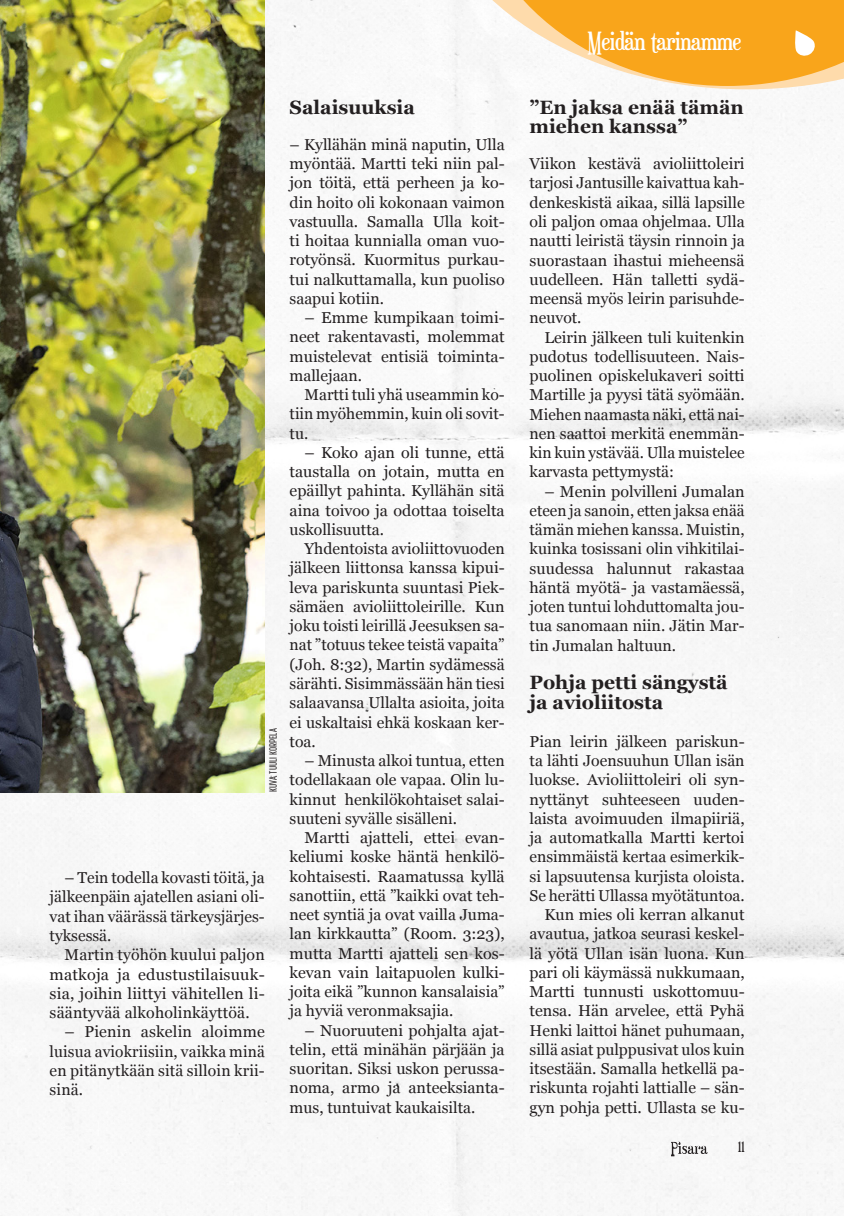
<style>
.page{position:relative;width:844px;height:1216px;background:#fff}
.page>*{position:absolute;margin:0;border:0;box-sizing:border-box;transform-origin:0 0}
.t1{font:24.5px "Euphorigenic";letter-spacing:-.02em;color:#fff}
.Väliotsikko_Georgia{font:700 19.25px/19.2px "Georgia";color:#231f20}
.leipis{font:15.75px/19.2px "Georgia";color:#231f20;text-align:justify}
.Lepis_ei_sis_2{font:15.75px/19.2px "Georgia";color:#231f20;text-align:justify}
.t2{font:14px "Euphorigenic";color:#231f20}
.Kuvacredit{font:500 10.5px "Korolev Compressed";color:#231f20}
</style>
<div class="page">
<img style="left:0;top:0;width:843px;height:1215px">
<img style="left:0;top:0;width:265px;height:792px">
<svg style="left:670px;top:1141px;width:37px;height:15px"></svg>
<svg style="left:425px;top:0;width:418px;height:89px"></svg>
<p class="Kuvacredit" style="left:267px;top:792px;width:65px;rotate:-90deg">KUVA: TUULI KORPELA</p>
<p class="leipis" style="left:50px;top:867px;width:216px;text-indent:15px">– Tein todella kovasti töitä, ja jälkeenpäin ajatellen asiani oli&shy;vat ihan väärässä tärkeysjärjes&shy;tyksessä.</p>
<p class="leipis" style="left:50px;top:944px;width:216px;text-indent:15px">Martin työhön kuului paljon matkoja ja edustustilaisuuk&shy;sia, joihin liittyi vähitellen li&shy;sääntyvää alkoholinkäyttöä.</p>
<p class="leipis" style="left:50px;top:1021px;width:217px;text-indent:15px">– Pienin askelin aloimme luisua aviokriisiin, vaikka minä en pitänytkään sitä silloin krii&shy;sinä.</p>
<p class="Väliotsikko_Georgia" style="left:289px;top:96px;width:127px">Salaisuuksia</p>
<p class="Lepis_ei_sis_2" style="left:289px;top:134px;width:216px">– Kyllähän minä naputin, Ulla myöntää. Martti teki niin pal&shy;jon töitä, että perheen ja ko&shy;din hoito oli kokonaan vaimon vastuulla. Samalla Ulla koit&shy;ti hoitaa kunnialla oman vuo&shy;rotyönsä. Kuormitus purkau&shy;tui nalkuttamalla, kun puoliso saapui kotiin.</p>
<p class="leipis" style="left:289px;top:307px;width:216px;text-indent:15px">– Emme kumpikaan toimi&shy;neet rakentavasti, molemmat muistelevat entisiä toiminta&shy;mallejaan.</p>
<p class="leipis" style="left:289px;top:384px;width:216px;text-indent:15px">Martti tuli yhä useammin ko&shy;tiin myöhemmin, kuin oli sovit&shy;tu.</p>
<p class="leipis" style="left:289px;top:442px;width:216px;text-indent:15px">– Koko ajan oli tunne, että taustalla on jotain, mutta en epäillyt pahinta. Kyllähän sitä aina toivoo ja odottaa toiselta uskollisuutta.</p>
<p class="leipis" style="left:289px;top:538px;width:216px;text-indent:15px">Yhdentoista avioliittovuoden jälkeen liittonsa kanssa kipui&shy;leva pariskunta suuntasi Piek&shy;sämäen avioliittoleirille. Kun joku toisti leirillä Jeesuksen sa&shy;nat ”totuus tekee teistä vapaita” (Joh. 8:32), Martin sydämessä särähti. Sisimmässään hän tiesi salaavansa Ullalta asioita, joita ei uskaltaisi ehkä koskaan ker&shy;toa.</p>
<p class="leipis" style="left:289px;top:750px;width:216px;text-indent:15px">– Minusta alkoi tuntua, etten todellakaan ole vapaa. Olin lu&shy;kinnut henkilökohtaiset salai&shy;suuteni syvälle sisälleni.</p>
<p class="leipis" style="left:289px;top:827px;width:217px;text-indent:15px">Martti ajatteli, ettei evan&shy;keliumi koske häntä henkilö&shy;kohtaisesti. Raamatussa kyllä sanottiin, että ”kaikki ovat teh&shy;neet syntiä ja ovat vailla Juma&shy;lan kirkkautta” (Room. 3:23), mutta Martti ajatteli sen kos&shy;kevan vain laitapuolen kulki&shy;joita eikä ”kunnon kansalaisia” ja hyviä veronmaksajia.</p>
<p class="leipis" style="left:289px;top:1019px;width:216px;text-indent:15px">– Nuoruuteni pohjalta ajat&shy;telin, että minähän pärjään ja suoritan. Siksi uskon perussa&shy;noma, armo ja anteeksianta&shy;mus, tuntuivat kaukaisilta.</p>
<p class="t1" style="left:587px;top:26px;width:155px">Meidän tarinamme</p>
<p class="Väliotsikko_Georgia" style="left:529px;top:96px;width:216px">”En jaksa enää tämän miehen kanssa”</p>
<p class="Lepis_ei_sis_2" style="left:529px;top:153px;width:216px">Viikon kestävä avioliittoleiri tarjosi Jantusille kaivattua kah&shy;denkeskistä aikaa, sillä lapsille oli paljon omaa ohjelmaa. Ulla nautti leiristä täysin rinnoin ja suorastaan ihastui mieheensä uudelleen. Hän talletti sydä&shy;meensä myös leirin parisuhde&shy;neuvot.</p>
<p class="leipis" style="left:529px;top:327px;width:216px;text-indent:15px">Leirin jälkeen tuli kuitenkin pudotus todellisuuteen. Nais&shy;puolinen opiskelukaveri soitti Martille ja pyysi tätä syömään.<br>Miehen naamasta näki, että nai&shy;nen saattoi merkitä enemmän&shy;kin kuin ystävää. Ulla muistelee karvasta pettymystä:</p>
<p class="leipis" style="left:529px;top:481px;width:216px;text-indent:15px">– Menin polvilleni Jumalan eteen ja sanoin, etten jaksa enää tämän miehen kanssa. Muistin, kuinka tosissani olin vihkitilai&shy;suudessa halunnut rakastaa häntä myötä- ja vastamäessä, joten tuntui lohduttomalta jou&shy;tua sanomaan niin. Jätin Mar&shy;tin Jumalan haltuun.</p>
<p class="Väliotsikko_Georgia" style="left:529px;top:672px;width:200px">Pohja petti sängystä ja avioliitosta</p>
<p class="Lepis_ei_sis_2" style="left:529px;top:731px;width:216px">Pian leirin jälkeen pariskun&shy;ta lähti Joensuuhun Ullan isän luokse. Avioliittoleiri oli syn&shy;nyttänyt suhteeseen uuden&shy;laista avoimuuden ilmapiiriä, ja automatkalla Martti kertoi ensimmäistä kertaa esimerkik&shy;si lapsuutensa kurjista oloista.<br>Se herätti Ullassa myötätuntoa.</p>
<p class="leipis" style="left:529px;top:904px;width:216px;text-indent:15px">Kun mies oli kerran alkanut avautua, jatkoa seurasi keskel&shy;lä yötä Ullan isän luona. Kun pari oli käymässä nukkumaan, Martti tunnusti uskottomuu&shy;tensa. Hän arvelee, että Pyhä Henki laittoi hänet puhumaan, sillä asiat pulppusivat ulos kuin itsestään. Samalla hetkellä pa&shy;riskunta rojahti lattialle – sän&shy;gyn pohja petti. Ullasta se ku-</p>
<p class="t2" style="left:738px;top:1138px;width:8px">11</p>
</div>
